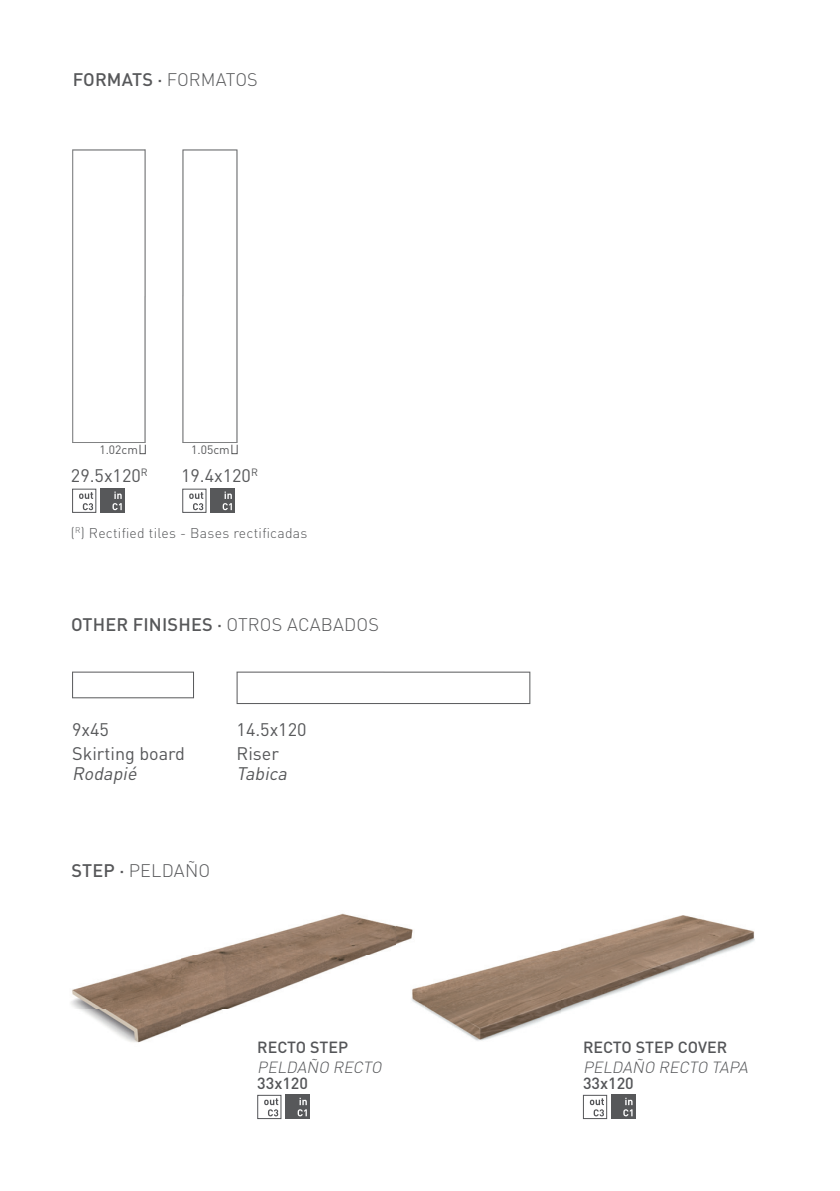
<style>
.page{position:relative;width:840px;height:1191px;background:#fff}
.page>*{position:absolute;margin:0;border:0;box-sizing:border-box;transform-origin:0 0}
.t1{font:18px/24px "DIN Pro";color:#57585a}
.t2{font:500 18px "DIN Pro";letter-spacing:.01em;color:#57585a}
.t3{font:italic 18px "DIN Pro";color:#57585a}
.t4{font:300 18px "DIN Pro";letter-spacing:.01em;color:#57585a}
.t5{font:500 16px "DIN Pro";color:#545558}
.t6{font:italic 300 16px "DIN Pro";color:#545558}
.t7{font:300 14px "DIN Pro";letter-spacing:.02em;color:#545558}
.t8{font:12px "DIN Pro";color:#57585a}
.s1{font-weight:300}
.s2{font-weight:500}
</style>
<div class="page">
<img style="left:411px;top:915px;width:344px;height:126px">
<img style="left:196px;top:913px;width:228px;height:42px">
<img style="left:71px;top:955px;width:296px;height:55px">
<img style="left:82px;top:1010px;width:342px;height:33px">
<div style="left:257px;top:1095px;width:24px;height:24px;border:1px solid #545558"></div>
<svg style="left:264px;top:1098px;width:14px;height:18px"></svg>
<div style="left:286px;top:1095px;width:24px;height:24px;background:#57585a"></div>
<svg style="left:297px;top:1097px;width:9px;height:19px"></svg>
<div style="left:582px;top:1095px;width:24px;height:24px;border:1px solid #545558"></div>
<svg style="left:589px;top:1098px;width:14px;height:18px"></svg>
<div style="left:611px;top:1095px;width:24px;height:24px;background:#57585a"></div>
<svg style="left:623px;top:1097px;width:9px;height:19px"></svg>
<svg style="left:236px;top:671px;width:294px;height:33px"></svg>
<svg style="left:72px;top:671px;width:122px;height:27px"></svg>
<div style="left:72px;top:489px;width:24px;height:24px;border:1px solid #545558"></div>
<svg style="left:79px;top:492px;width:14px;height:18px"></svg>
<div style="left:101px;top:489px;width:24px;height:24px;background:#57585a"></div>
<svg style="left:112px;top:491px;width:10px;height:19px"></svg>
<div style="left:182px;top:489px;width:24px;height:24px;border:1px solid #545558"></div>
<svg style="left:189px;top:492px;width:14px;height:18px"></svg>
<div style="left:211px;top:489px;width:24px;height:24px;background:#57585a"></div>
<svg style="left:222px;top:491px;width:10px;height:19px"></svg>
<svg style="left:72px;top:149px;width:73px;height:294px"></svg>
<svg style="left:182px;top:149px;width:55px;height:294px"></svg>
<p class="t2" style="left:73px;top:67px;width:186px">FORMATS · <span class="s1">FORMATOS</span></p>
<p class="t8" style="left:99px;top:441px;width:40px">1.02cm</p>
<p class="t8" style="left:191px;top:441px;width:40px">1.05cm</p>
<p class="t1" style="left:71px;top:463px;width:78px">29.5x120<sup>R</sup></p>
<p class="t1" style="left:181px;top:463px;width:78px">19.4x120<sup>R</sup></p>
<p class="t7" style="left:71px;top:523px;width:238px">(<sup>R</sup>) Rectified tiles - Bases rectificadas</p>
<p class="t2" style="left:71px;top:612px;width:309px">OTHER FINISHES · <span class="s1">OTROS ACABADOS</span></p>
<p class="t1" style="left:72px;top:717px;width:114px">9x45<br>Skirting board</p>
<p class="t3" style="left:72px;top:761px;width:70px">Rodapié</p>
<p class="t1" style="left:236px;top:717px;width:71px">14.5x120<br>Riser</p>
<p class="t3" style="left:236px;top:761px;width:56px">Tabica</p>
<p class="t4" style="left:71px;top:858px;width:140px"><span class="s2">STEP ·</span> PELDAÑO</p>
<p class="t5" style="left:257px;top:1036px;width:92px">RECTO STEP</p>
<p class="t6" style="left:257px;top:1056px;width:129px">PELDAÑO RECTO</p>
<p class="t5" style="left:257px;top:1072px;width:52px">33x120</p>
<p class="t5" style="left:582px;top:1036px;width:145px">RECTO STEP COVER</p>
<p class="t6" style="left:582px;top:1056px;width:170px">PELDAÑO RECTO TAPA</p>
<p class="t5" style="left:582px;top:1072px;width:52px">33x120</p>
</div>
